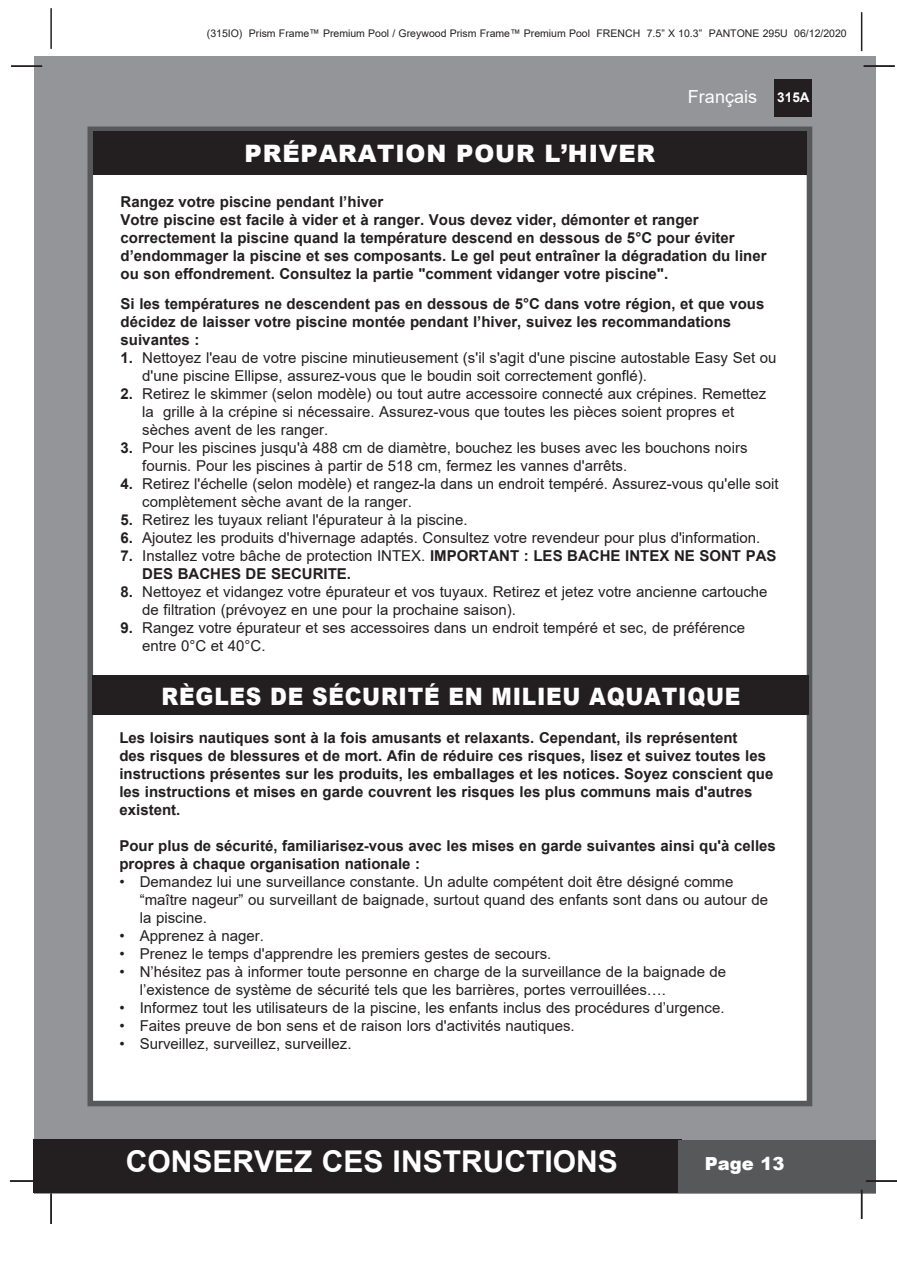
<style>
.page{position:relative;width:897px;height:1264px;background:#fff}
.page>*{position:absolute;margin:0;border:0;box-sizing:border-box;transform-origin:0 0}
.t1{font:700 30px "Arial";color:#fff}
.t2{font:900 24px "Arial";letter-spacing:.035em;color:#fff;scale:.9 1}
.t3{font:900 24px "Arial";letter-spacing:.035em;color:#fff}
.t4{font:18px "Arial";color:#fff}
.t5{font:900 18px "Arial";color:#fff}
.t6{font:15px/18px "Arial";color:#231f20}
.t7{font:700 15px/18px "Arial";color:#231f20}
.t8{font:700 13.5px "Arial";color:#fff}
.t9{font:10.5px "Arial";color:#231f20}
.s1{font-weight:700}
.s2{font-weight:400}
</style>
<div class="page">
<div style="left:34px;top:56px;width:841px;height:1137px;background:#939598"></div>
<div style="left:774px;top:79px;width:38px;height:38px;background:#231f20"></div>
<hr style="left:50px;top:8px;width:2px;height:41px;background:#231f20">
<hr style="left:860px;top:12px;width:2px;height:39px;background:#231f20">
<div style="left:33px;top:1140px;width:648px;height:53px;background:#231f20"></div>
<div style="left:678px;top:1140px;width:197px;height:53px;background:#57585a"></div>
<div style="left:87px;top:126px;width:725px;height:980px;background:#fff;border:6px solid #57585a"></div>
<div style="left:93px;top:131px;width:713px;height:44px;background:#231f20"></div>
<hr style="left:863px;top:65px;width:31px;height:2px;background:#231f20">
<hr style="left:865px;top:1180px;width:31px;height:1px;background:#231f20">
<hr style="left:860px;top:1189px;width:2px;height:30px;background:#231f20">
<hr style="left:50px;top:1193px;width:2px;height:31px;background:#231f20">
<hr style="left:10px;top:1180px;width:31px;height:1px;background:#231f20">
<hr style="left:11px;top:65px;width:31px;height:2px;background:#231f20">
<div style="left:92px;top:675px;width:716px;height:40px;background:#231f20"></div>
<p class="t9" style="left:207px;top:26px;width:641px">(315IO) Prism Frame™ Premium Pool / Greywood Prism Frame™ Premium Pool FRENCH 7.5” X 10.3” PANTONE 295U 06/12/2020</p>
<p class="t4" style="left:688px;top:84px;width:71px">Français</p>
<p class="t8" style="left:777px;top:88px;width:34px">315A</p>
<h2 class="t3" style="left:244px;top:136px;width:412px">PRÉPARATION POUR L’HIVER</h2>
<p class="t7" style="left:121px;top:193px;width:647px">Rangez votre piscine pendant l’hiver<br>Votre piscine est facile à vider et à ranger. Vous devez vider, démonter et ranger correctement la piscine quand la température descend en dessous de 5°C pour éviter d’endommager la piscine et ses composants. Le gel peut entraîner la dégradation du liner ou son effondrement. Consultez la partie "comment vidanger votre piscine".</p>
<p class="t7" style="left:121px;top:295px;width:645px">Si les températures ne descendent pas en dessous de 5°C dans votre région, et que vous décidez de laisser votre piscine montée pendant l’hiver, suivez les recommandations suivantes :</p>
<p class="t6" style="left:142px;top:348px;width:635px;text-indent:-22px"><span class="s1">1.</span> Nettoyez l'eau de votre piscine minutieusement (s'il s'agit d'une piscine autostable Easy Set ou d'une piscine Ellipse, assurez-vous que le boudin soit correctement gonflé).</p>
<p class="t6" style="left:142px;top:384px;width:625px;text-indent:-22px"><span class="s1">2.</span> Retirez le skimmer (selon modèle) ou tout autre accessoire connecté aux crépines. Remettez la grille à la crépine si nécessaire. Assurez-vous que toutes les pièces soient propres et sèches avent de les ranger.</p>
<p class="t6" style="left:142px;top:438px;width:606px;text-indent:-22px"><span class="s1">3.</span> Pour les piscines jusqu'à 488 cm de diamètre, bouchez les buses avec les bouchons noirs fournis. Pour les piscines à partir de 518 cm, fermez les vannes d'arrêts.</p>
<p class="t6" style="left:142px;top:474px;width:637px;text-indent:-22px"><span class="s1">4.</span> Retirez l'échelle (selon modèle) et rangez-la dans un endroit tempéré. Assurez-vous qu'elle soit complètement sèche avant de la ranger.</p>
<p class="t6" style="left:121px;top:510px;width:348px"><span class="s1">5.</span> Retirez les tuyaux reliant l'épurateur à la piscine.</p>
<p class="t6" style="left:121px;top:528px;width:641px"><span class="s1">6.</span> Ajoutez les produits d'hivernage adaptés. Consultez votre revendeur pour plus d'information.</p>
<p class="t7" style="left:142px;top:547px;width:635px;text-indent:-22px">7. <span class="s2">Installez votre bâche de protection INTEX.</span> IMPORTANT : LES BACHE INTEX NE SONT PAS<br>DES BACHES DE SECURITE.</p>
<p class="t6" style="left:142px;top:582px;width:626px;text-indent:-22px"><span class="s1">8.</span> Nettoyez et vidangez votre épurateur et vos tuyaux. Retirez et jetez votre ancienne cartouche de filtration (prévoyez en une pour la prochaine saison).</p>
<p class="t6" style="left:142px;top:618px;width:604px;text-indent:-22px"><span class="s1">9.</span> Rangez votre épurateur et ses accessoires dans un endroit tempéré et sec, de préférence entre 0°C et 40°C.</p>
<h2 class="t2" style="left:162px;top:679px;width:644px">RÈGLES DE SÉCURITÉ EN MILIEU AQUATIQUE</h2>
<p class="t7" style="left:119px;top:729px;width:655px">Les loisirs nautiques sont à la fois amusants et relaxants. Cependant, ils représentent<br>des risques de blessures et de mort. Afin de réduire ces risques, lisez et suivez toutes les instructions présentes sur les produits, les emballages et les notices. Soyez conscient que les instructions et mises en garde couvrent les risques les plus communs mais d'autres existent.</p>
<p class="t7" style="left:119px;top:837px;width:657px">Pour plus de sécurité, familiarisez-vous avec les mises en garde suivantes ainsi qu'à celles propres à chaque organisation nationale :</p>
<p class="t6" style="left:140px;top:872px;width:629px;text-indent:-20px">• Demandez lui une surveillance constante. Un adulte compétent doit être désigné comme “maître nageur” ou surveillant de baignade, surtout quand des enfants sont dans ou autour de la piscine.</p>
<p class="t6" style="left:119px;top:926px;width:146px">• Apprenez à nager.</p>
<p class="t6" style="left:119px;top:944px;width:433px">• Prenez le temps d'apprendre les premiers gestes de secours.</p>
<p class="t6" style="left:140px;top:962px;width:588px;text-indent:-20px">• N’hésitez pas à informer toute personne en charge de la surveillance de la baignade de l’existence de système de sécurité tels que les barrières, portes verrouillées….</p>
<p class="t6" style="left:119px;top:998px;width:606px">• Informez tout les utilisateurs de la piscine, les enfants inclus des procédures d’urgence.</p>
<p class="t6" style="left:119px;top:1016px;width:457px">• Faites preuve de bon sens et de raison lors d'activités nautiques.</p>
<p class="t6" style="left:119px;top:1034px;width:233px">• Surveillez, surveillez, surveillez.</p>
<h1 class="t1" style="left:126px;top:1140px;width:493px">CONSERVEZ CES INSTRUCTIONS</h1>
<p class="t5" style="left:704px;top:1150px;width:81px">Page 13</p>
</div>
